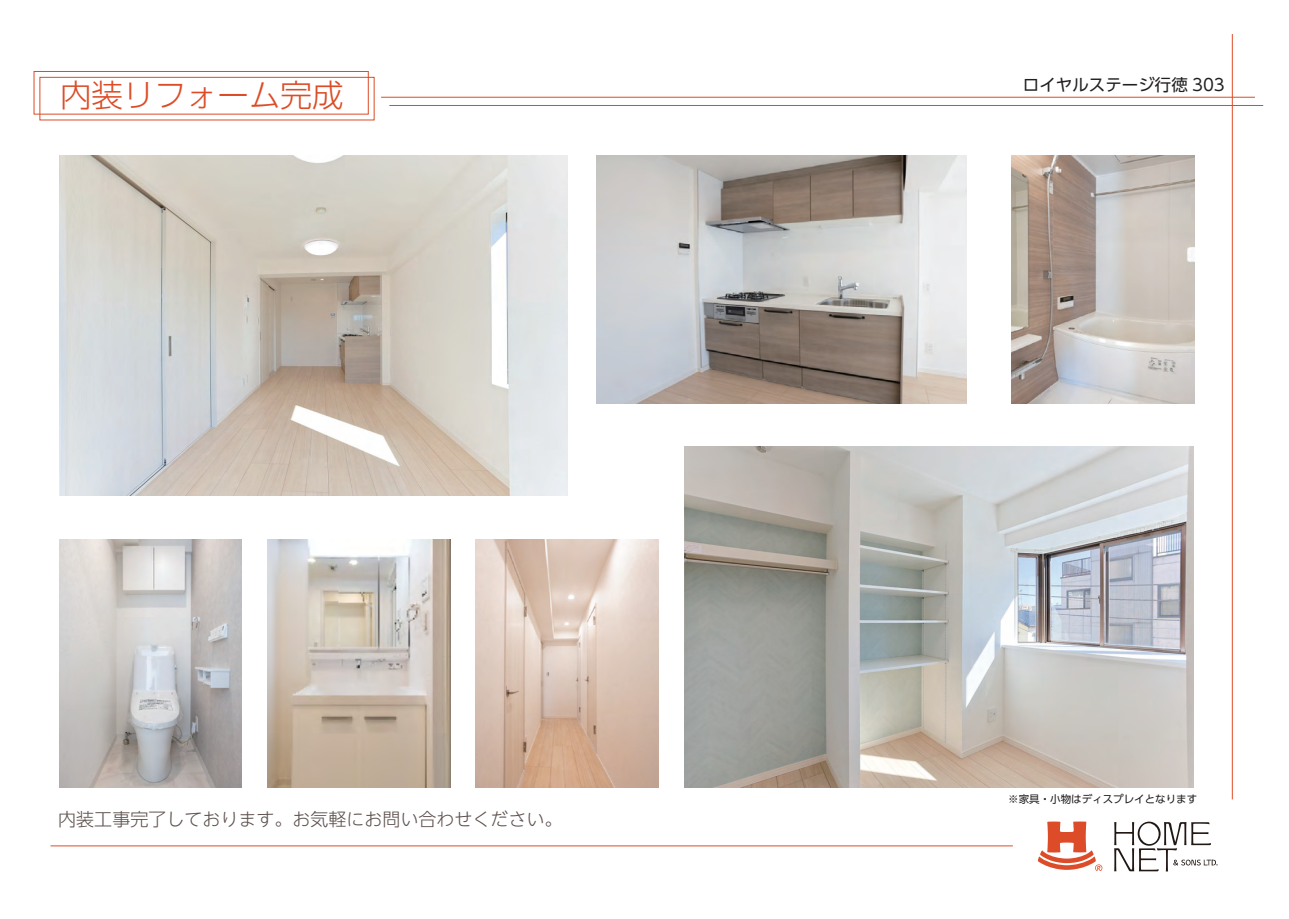
<style>
.page{position:relative;width:1289px;height:919px;background:#fff}
.page>*{position:absolute;margin:0;border:0;box-sizing:border-box;transform-origin:0 0}
.t1{font:300 31.5px "UD Shin Go Pro";color:#dc4c27}
.t2{font:300 18px "UD Shin Go NT Pro";color:#5c504c}
.t3{font:16.5px "UD Shin Go Pro";color:#231f20}
.t4{font:10.5px "UD Shin Go Pro";color:#231f20}
</style>
<div class="page">
<hr style="left:381px;top:97px;width:873px;height:1px;background:#dc4c27">
<hr style="left:389px;top:105px;width:874px;height:1px;background:#dc4c27">
<hr style="left:51px;top:845px;width:961px;height:1px;background:#dc4c27">
<div style="left:34px;top:71px;width:334px;height:43px;border:1px solid #dc4c27"></div>
<div style="left:39px;top:77px;width:335px;height:43px;border:1px solid #dc4c27"></div>
<svg style="left:1037px;top:821px;width:65px;height:50px"></svg>
<svg style="left:1114px;top:821px;width:103px;height:50px"></svg>
<hr style="left:1231px;top:34px;width:1px;height:765px;background:#dc4c27">
<img style="left:596px;top:155px;width:370px;height:248px">
<img style="left:1011px;top:155px;width:183px;height:248px">
<img style="left:59px;top:155px;width:508px;height:340px">
<img style="left:59px;top:539px;width:183px;height:248px">
<img style="left:684px;top:447px;width:508px;height:340px">
<img style="left:267px;top:539px;width:183px;height:248px">
<img style="left:476px;top:539px;width:183px;height:248px">
<h1 class="t1" style="left:60px;top:69px;width:285px">内装リフォーム完成</h1>
<p class="t2" style="left:58px;top:804px;width:506px">内装工事完了しております。お気軽にお問い合わせください。</p>
<p class="t3" style="left:1022px;top:71px;width:203px">ロイヤルステージ行徳 303</p>
<p class="t4" style="left:1008px;top:790px;width:190px">※家具・小物はディスプレイとなります</p>
</div>
